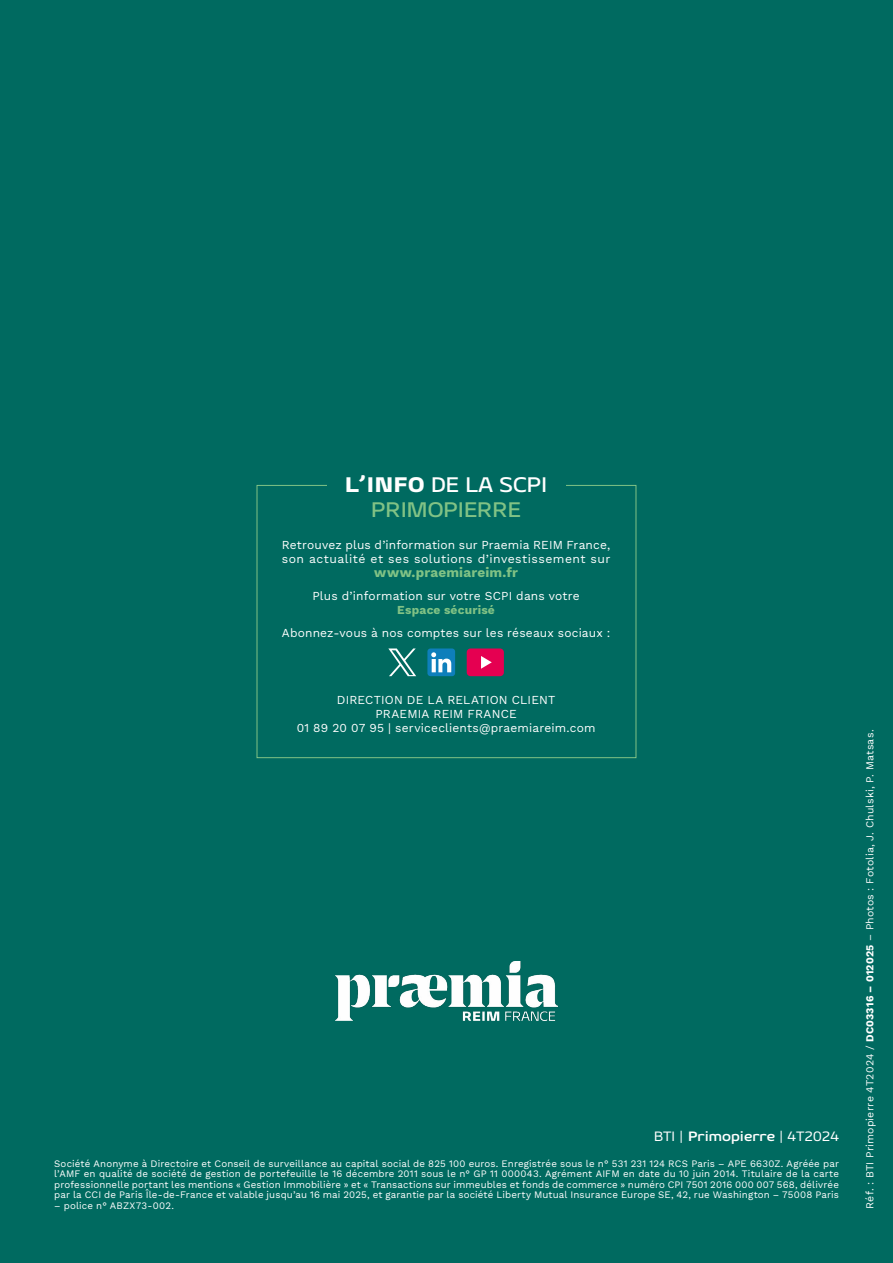
<style>
.page{position:relative;width:893px;height:1263px;background:#006a60}
.page>*{position:absolute;margin:0;border:0;box-sizing:border-box;transform-origin:0 0}
.t1{font:500 21px/25.2px "Geon Expanded";color:#81c285;text-align:center}
.t2{font:13.5px "Geon Expanded";color:#fff}
.t3{font:700 13.5px "Work Sans";letter-spacing:.015em;color:#81c285}
.t4{font:12px/14.2px "Work Sans";letter-spacing:.015em;color:#fff}
.t5{font:700 12px "Work Sans";letter-spacing:.015em;color:#81c285}
.t6{font:10.5px "Work Sans";letter-spacing:.02em;color:#fff}
.t7{font:9.75px/10.5px "Work Sans";letter-spacing:.015em;color:#fff;text-align:justify}
.s1{font-weight:800;color:#fff}
.s2{color:#fff}
.s3{font-weight:700}
</style>
<div class="page">
<div style="left:257px;top:485px;width:379px;height:273px;border:1px solid #81c285"></div>
<div style="left:327px;top:466px;width:239px;height:61px;background:#006a60"></div>
<img style="left:335px;top:961px;width:222px;height:59px">
<div style="left:427px;top:648px;width:28px;height:28px;background:#0e7fbb;border-radius:3px"></div>
<svg style="left:431px;top:652px;width:20px;height:20px"></svg>
<svg style="left:388px;top:648px;width:28px;height:28px"></svg>
<div style="left:467px;top:648px;width:37px;height:28px;background:#e50051;border-radius:4px"></div>
<svg style="left:481px;top:656px;width:11px;height:13px"></svg>
<h1 class="t1" style="left:345px;top:471px;width:204px"><span class="s1">L’INFO</span> <span class="s2">DE LA SCPI<br></span>PRIMOPIERRE</h1>
<p class="t4" style="left:282px;top:537px;width:330px">Retrouvez plus d’information sur Praemia REIM France, son actualité et ses solutions d’investissement sur</p>
<h2 class="t3" style="left:374px;top:562px;width:145px">www.praemiareim.fr</h2>
<p class="t4" style="left:312px;top:588px;width:269px">Plus d’information sur votre SCPI dans votre</p>
<p class="t5" style="left:397px;top:601px;width:99px">Espace sécurisé</p>
<p class="t4" style="left:282px;top:625px;width:330px">Abonnez-vous à nos comptes sur les réseaux sociaux :</p>
<p class="t4" style="left:297px;top:692px;width:300px;text-align:center">DIRECTION DE LA RELATION CLIENT<br>PRAEMIA REIM FRANCE<br>01 89 20 07 95 | serviceclients@praemiareim.com</p>
<h2 class="t2" style="left:654px;top:1127px;width:186px">BTI | <span class="s3">Primopierre</span> | 4T2024</h2>
<p class="t7" style="left:54px;top:1158px;width:786px">Société Anonyme à Directoire et Conseil de surveillance au capital social de 825 100 euros. Enregistrée sous le n° 531 231 124 RCS Paris – APE 6630Z. Agréée par l’AMF en qualité de société de gestion de portefeuille le 16 décembre 2011 sous le n° GP 11 000043. Agrément AIFM en date du 10 juin 2014. Titulaire de la carte professionnelle portant les mentions « Gestion Immobilière » et « Transactions sur immeubles et fonds de commerce » numéro CPI 7501 2016 000 007 568, délivrée par la CCI de Paris Île-de-France et valable jusqu’au 16 mai 2025, et garantie par la société Liberty Mutual Insurance Europe SE, 42, rue Washington – 75008 Paris</p>
<p class="t7" style="left:54px;top:1200px;width:121px">– police n° ABZX73-002.</p>
<p class="t6" style="left:862px;top:1209px;width:481px;rotate:-90deg">Réf. : BTI Primopierre 4T2024 / <span class="s3">DC03316 – 012025</span> – Photos : Fotolia, J. Chulski, P. Matsas.</p>
</div>
